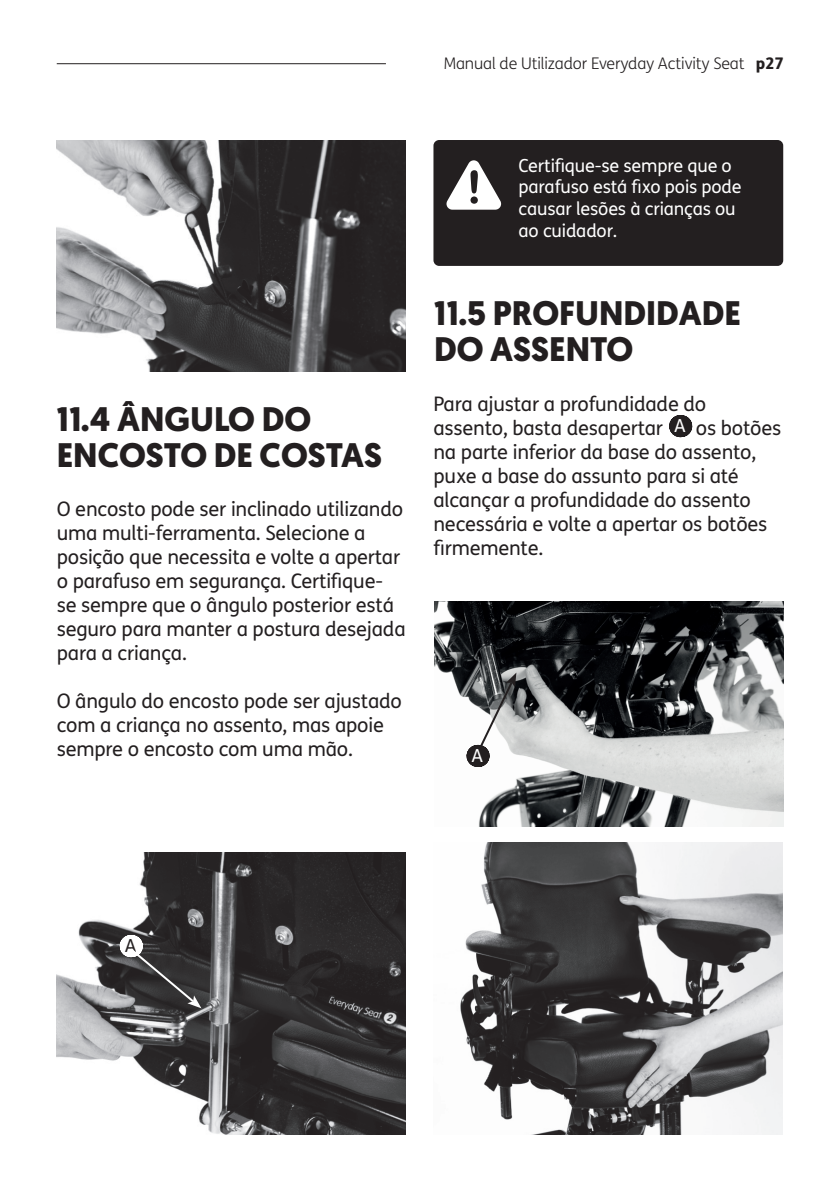
<style>
.page{position:relative;width:840px;height:1191px;background:#fff}
.page>*{position:absolute;margin:0;border:0;box-sizing:border-box;transform-origin:0 0}
.t1{font:700 34px/36px "Geomanist";color:#231f20}
.t2{font:20px/24px "FS Me";letter-spacing:-.01em;color:#231f20}
.t3{font:18px/21.6px "FS Me";letter-spacing:-.01em;color:#fff}
.t4{font:18px "FS Me";color:#231f20}
.t5{font:300 16px "FS Me";letter-spacing:-.01em;color:#231f20}
.s1{font-weight:800}
.s2{font-size:18px;color:#fff}
</style>
<div class="page">
<hr style="left:57px;top:63px;width:329px;height:1px;background:#231f20">
<div style="left:433px;top:140px;width:349px;height:126px;background:#231f20;border-radius:6px"></div>
<svg style="left:446px;top:160px;width:55px;height:50px"></svg>
<img style="left:57px;top:141px;width:348px;height:230px">
<img style="left:57px;top:852px;width:348px;height:282px">
<svg style="left:128px;top:935px;width:73px;height:73px;background:#464445"></svg>
<svg style="left:679px;top:415px;width:2px;height:22px"></svg>
<img style="left:434px;top:602px;width:349px;height:224px">
<svg style="left:477px;top:672px;width:39px;height:95px"></svg>
<img style="left:460px;top:843px;width:322px;height:291px">
<p class="t5" style="left:443px;top:52px;width:341px">Manual de Utilizador Everyday Activity Seat <span class="s1">p27</span></p>
<h1 class="t1" style="left:57px;top:401px;width:327px">11.4 ÂNGULO DO<br>ENCOSTO DE COSTAS</h1>
<p class="t2" style="left:57px;top:496px;width:350px">O encosto pode ser inclinado utilizando uma multi-ferramenta. Selecione a posição que necessita e volte a apertar o parafuso em segurança. Certifique&shy;se sempre que o ângulo posterior está seguro para manter a postura desejada para a criança.</p>
<p class="t2" style="left:57px;top:688px;width:346px">O ângulo do encosto pode ser ajustado com a criança no assento, mas apoie sempre o encosto com uma mão.</p>
<p class="t3" style="left:518px;top:154px;width:224px">Certifique-se sempre que o parafuso está fixo pois pode causar lesões à crianças ou ao cuidador.</p>
<h1 class="t1" style="left:434px;top:295px;width:308px">11.5 PROFUNDIDADE<br>DO ASSENTO</h1>
<p class="t2" style="left:433px;top:391px;width:349px">Para ajustar a profundidade do assento, basta desapertar <span class="s2">A</span> os botões na parte inferior da base do assento, puxe a base do assunto para si até alcançar a profundidade do assento necessária e volte a apertar os botões firmemente.</p>
<p class="t3" style="left:471px;top:744px;width:13px">A</p>
<p class="t4" style="left:125px;top:933px;width:13px">A</p>
</div>
